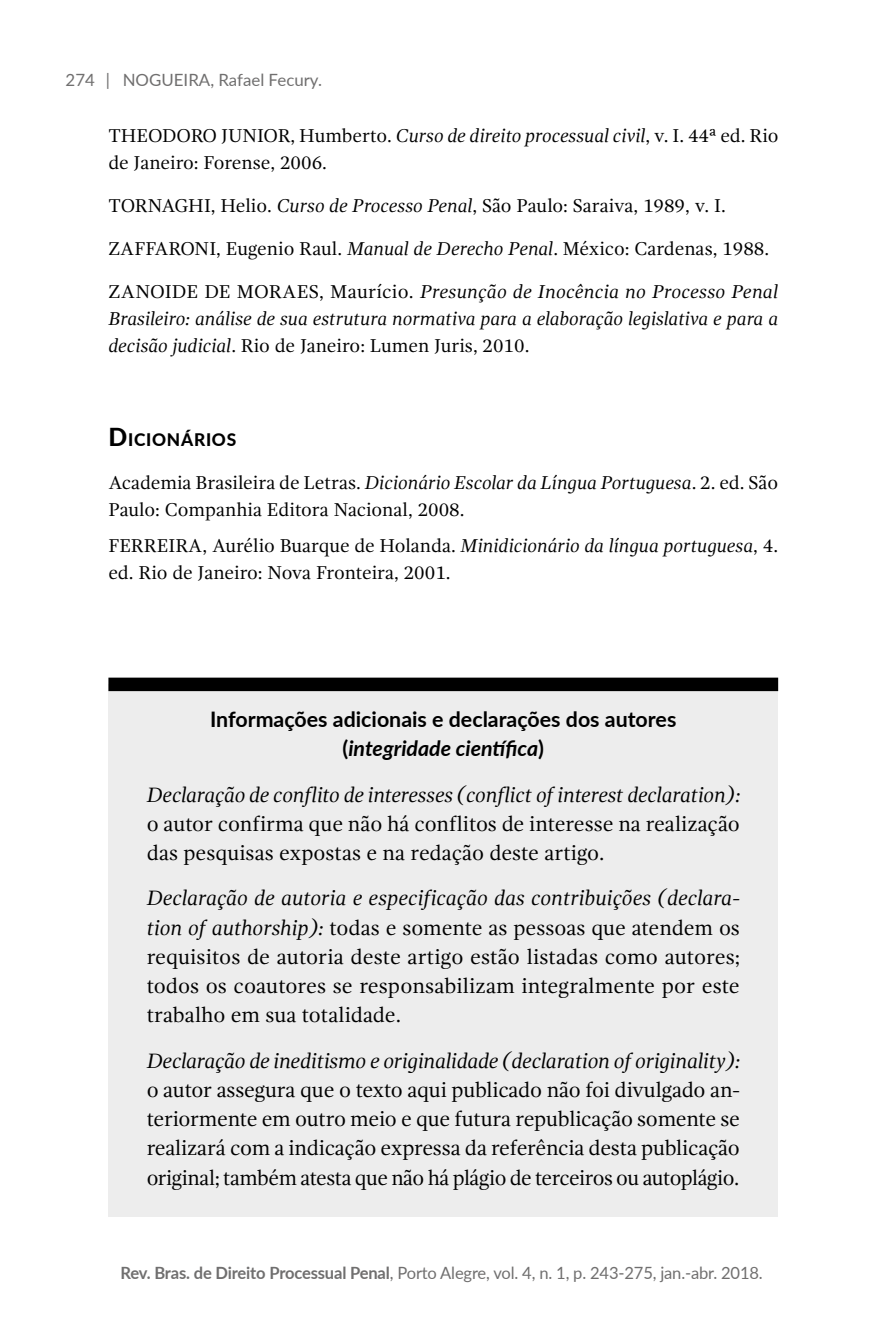
<style>
.page{position:relative;width:893px;height:1340px;background:#fff}
.page>*{position:absolute;margin:0;border:0;box-sizing:border-box;transform-origin:0 0}
.t1{font:21.38px/29.2px "Gandhi Serif";letter-spacing:-.01em;color:#000;text-align:justify}
.t2{font:italic 21.38px "Gandhi Serif";letter-spacing:-.01em;color:#000}
.t3{font:700 21.38px/29.2px "Lato";color:#000;text-align:center}
.t4{font:19.12px/27px "Gandhi Serif";color:#000}
.t5{font:italic 19.12px/27px "Gandhi Serif";color:#000;text-align:justify}
.t6{font:800 17.32px "Lato";letter-spacing:.045em;color:#000}
.t7{font:16.88px "Lato";letter-spacing:-.01em;color:#706f6f}
.s1{font-style:italic}
.s2{font-style:normal}
.s3{font-size:24.75px}
.s4{font-weight:700}
</style>
<div class="page">
<div style="left:108px;top:684px;width:670px;height:532px;background:#ededed"></div>
<div style="left:108px;top:677px;width:670px;height:14px;background:#000"></div>
<p class="t7" style="left:66px;top:67px;width:82px">274 | Nogueira</p>
<p class="t7" style="left:210px;top:67px;width:113px">, Rafael Fecury.</p>
<p class="t4" style="left:108px;top:122px;width:672px">THEODORO JUNIOR, Humberto. <span class="s1">Curso de direito processual civil</span>, v. I. 44ª ed. Rio de Janeiro: Forense, 2006.</p>
<p class="t4" style="left:108px;top:192px;width:619px">TORNAGHI, Helio. <span class="s1">Curso de Processo Penal</span>, São Paulo: Saraiva, 1989, v. I.</p>
<p class="t4" style="left:108px;top:235px;width:662px">ZAFFARONI, Eugenio Raul. <span class="s1">Manual de Derecho Penal</span>. México: Cardenas, 1988.</p>
<p class="t5" style="left:108px;top:278px;width:671px"><span class="s2">ZANOIDE DE MORAES, Maurício.</span> Presunção de Inocência no Processo Penal Brasileiro: análise de sua estrutura normativa para a elaboração legislativa e para a decisão judicial<span class="s2">. Rio de Janeiro: Lumen Juris, 2010.</span></p>
<p class="t6" style="left:108px;top:426px;width:129px"><span class="s3">D</span>ICIONÁRIOS</p>
<p class="t4" style="left:108px;top:469px;width:671px">Academia Brasileira de Letras. <span class="s1">Dicionário Escolar da Língua Portuguesa</span>. 2. ed. São<br>Paulo: Companhia Editora Nacional, 2008.</p>
<p class="t4" style="left:108px;top:532px;width:671px">FERREIRA, Aurélio Buarque de Holanda. <span class="s1">Minidicionário da língua portuguesa</span>, 4. ed. Rio de Janeiro: Nova Fronteira, 2001.</p>
<p class="t3" style="left:210px;top:703px;width:468px">Informações adicionais e declarações dos autores (<span class="s1">integridade científica</span>)</p>
<p class="t2" style="left:147px;top:782px;width:595px">Declaração de conflito de interesses (conflict of interest declaration):</p>
<p class="t1" style="left:147px;top:809px;width:595px">o autor confirma que não há conflitos de interesse na realização das pesquisas expostas e na redação deste artigo.</p>
<p class="t1" style="left:147px;top:883px;width:595px"><span class="s1">Declaração de autoria e especificação das contribuições (declara&shy;tion of authorship):</span> todas e somente as pessoas que atendem os requisitos de autoria deste artigo estão listadas como autores; todos os coautores se responsabilizam integralmente por este trabalho em sua totalidade.</p>
<p class="t2" style="left:147px;top:1048px;width:595px">Declaração de ineditismo e originalidade (declaration of originality):</p>
<p class="t1" style="left:147px;top:1075px;width:595px">o autor assegura que o texto aqui publicado não foi divulgado an&shy;teriormente em outro meio e que futura republicação somente se realizará com a indicação expressa da referência desta publicação original; também atesta que não há plágio de terceiros ou autoplágio.</p>
<p class="t7" style="left:120px;top:1260px;width:644px"><span class="s4">Rev. Bras. de Direito Processual Penal</span>, Porto Alegre, vol. 4, n. 1, p. 243-275, jan.-abr. 2018.</p>
</div>
